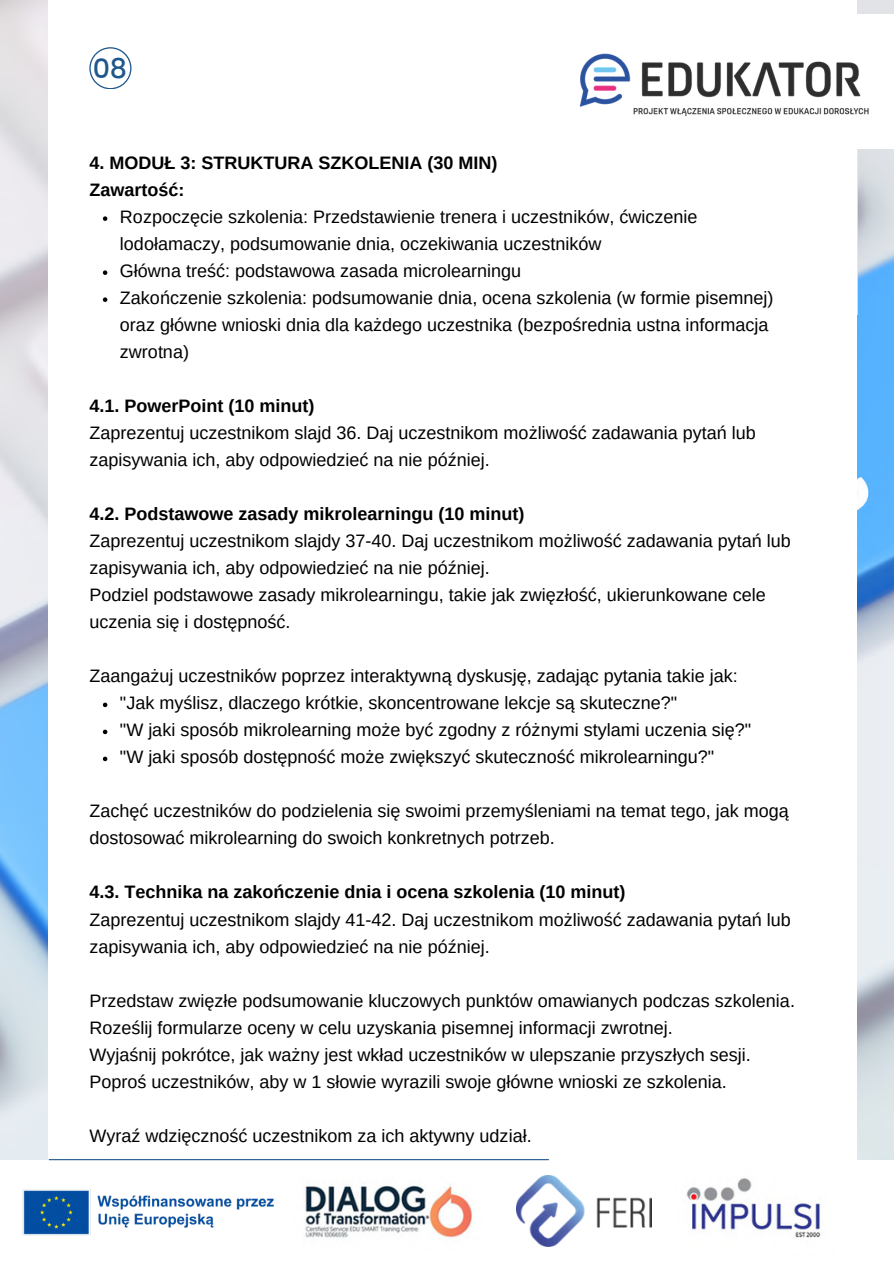
<style>
.page{position:relative;width:894px;height:1264px;background:#fff}
.page>*{position:absolute;margin:0;border:0;box-sizing:border-box;transform-origin:0 0}
.t1{font:500 27px "Poppins";color:#20578b}
.t2{font:18px/27px "Arimo";color:#000}
.t3{font:700 18px/27px "Arimo";color:#000}
</style>
<div class="page">
<img style="left:0;top:0;width:893px;height:1160px">
<div style="left:49px;top:0;width:808px;height:1263px;background:#fff"></div>
<svg style="left:103px;top:216px;width:4px;height:5px"></svg>
<svg style="left:103px;top:270px;width:4px;height:5px"></svg>
<svg style="left:103px;top:297px;width:4px;height:5px"></svg>
<svg style="left:103px;top:702px;width:4px;height:5px"></svg>
<svg style="left:103px;top:729px;width:4px;height:5px"></svg>
<svg style="left:103px;top:756px;width:4px;height:5px"></svg>
<img style="left:686px;top:1178px;width:135px;height:60px">
<img style="left:516px;top:1175px;width:135px;height:71px">
<img style="left:305px;top:1184px;width:168px;height:54px">
<hr style="left:49px;top:1159px;width:499px;height:1px;background:#20578b">
<svg style="left:89px;top:47px;width:42px;height:42px"></svg>
<div style="left:539px;top:14px;width:354px;height:134px;background:#fff"></div>
<img style="left:579px;top:53px;width:290px;height:64px">
<img style="left:22px;top:1189px;width:252px;height:47px">
<p class="t1" style="left:93px;top:53px;width:36px">08</p>
<p class="t3" style="left:89px;top:149px;width:409px">4. MODUŁ 3: STRUKTURA SZKOLENIA (30 MIN)<br>Zawartość:</p>
<p class="t2" style="left:120px;top:203px;width:655px">Rozpoczęcie szkolenia: Przedstawienie trenera i uczestników, ćwiczenie lodołamaczy, podsumowanie dnia, oczekiwania uczestników<br>Główna treść: podstawowa zasada microlearningu<br>Zakończenie szkolenia: podsumowanie dnia, ocena szkolenia (w formie pisemnej) oraz główne wnioski dnia dla każdego uczestnika (bezpośrednia ustna informacja zwrotna)</p>
<p class="t3" style="left:89px;top:392px;width:226px">4.1. PowerPoint (10 minut)</p>
<p class="t2" style="left:89px;top:419px;width:667px">Zaprezentuj uczestnikom slajd 36. Daj uczestnikom możliwość zadawania pytań lub zapisywania ich, aby odpowiedzieć na nie później.</p>
<p class="t3" style="left:89px;top:500px;width:436px">4.2. Podstawowe zasady mikrolearningu (10 minut)</p>
<p class="t2" style="left:89px;top:527px;width:702px">Zaprezentuj uczestnikom slajdy 37-40. Daj uczestnikom możliwość zadawania pytań lub zapisywania ich, aby odpowiedzieć na nie później.<br>Podziel podstawowe zasady mikrolearningu, takie jak zwięzłość, ukierunkowane cele uczenia się i dostępność.</p>
<p class="t2" style="left:120px;top:662px;width:632px;text-indent:-31px">Zaangażuj uczestników poprzez interaktywną dyskusję, zadając pytania takie jak: "Jak myślisz, dlaczego krótkie, skoncentrowane lekcje są skuteczne?"<br>"W jaki sposób mikrolearning może być zgodny z różnymi stylami uczenia się?" "W jaki sposób dostępność może zwiększyć skuteczność mikrolearningu?"</p>
<p class="t2" style="left:89px;top:797px;width:700px">Zachęć uczestników do podzielenia się swoimi przemyśleniami na temat tego, jak mogą dostosować mikrolearning do swoich konkretnych potrzeb.</p>
<p class="t3" style="left:89px;top:878px;width:537px">4.3. Technika na zakończenie dnia i ocena szkolenia (10 minut)</p>
<p class="t2" style="left:89px;top:905px;width:702px">Zaprezentuj uczestnikom slajdy 41-42. Daj uczestnikom możliwość zadawania pytań lub zapisywania ich, aby odpowiedzieć na nie później.</p>
<p class="t2" style="left:89px;top:986px;width:707px">Przedstaw zwięzłe podsumowanie kluczowych punktów omawianych podczas szkolenia.<br>Roześlij formularze oceny w celu uzyskania pisemnej informacji zwrotnej.<br>Wyjaśnij pokrótce, jak ważny jest wkład uczestników w ulepszanie przyszłych sesji.<br>Poproś uczestników, aby w 1 słowie wyrazili swoje główne wnioski ze szkolenia.</p>
<p class="t2" style="left:89px;top:1121px;width:443px">Wyraź wdzięczność uczestnikom za ich aktywny udział.</p>
</div>
